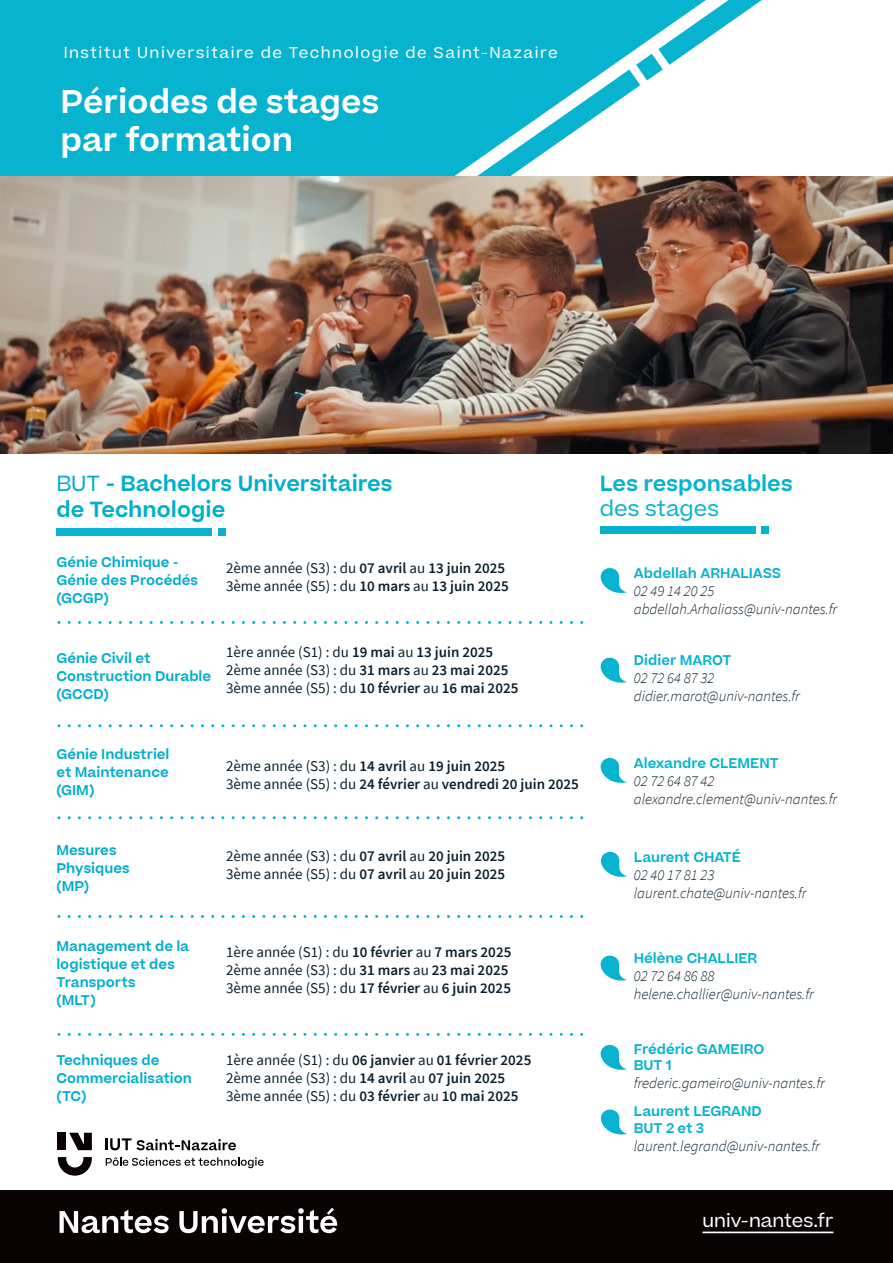
<style>
.page{position:relative;width:893px;height:1263px;background:#fff}
.page>*{position:absolute;margin:0;border:0;box-sizing:border-box;transform-origin:0 0}
.t1{font:600 31.5px "Beatrice";color:#fff}
.Titre_1{font:600 21px/25.2px "Beatrice";color:#00aece}
.t2{font:600 21px "Beatrice";color:#07b3cf}
.t3{font:21px "Beatrice";color:#07b3cf}
.t4{font:18px "Beatrice";color:#fff}
.Titre_1-2{font:15px/18px "Source Sans Pro";color:#0d202c}
.Titre_1-3{font:italic 300 15px/18px "Source Sans Pro";color:#0d202c}
.Titre_1-4{font:600 15px/18px "Source Sans Pro";color:#0d202c}
.t5{font:15px "Beatrice";letter-spacing:.1em;color:#fff}
.Titre_1-5{font:600 13.5px/18px "Beatrice";color:#00aece}
.Titre_1-6{font:600 13.5px/16.2px "Beatrice";color:#07b3cf}
.s1{font-weight:400}
.s2{font-weight:600}
</style>
<div class="page">
<svg style="left:706px;top:0;width:56px;height:39px"></svg>
<svg style="left:0;top:0;width:706px;height:176px;background:#29bdd5"></svg>
<img style="left:0;top:176px;width:893px;height:278px">
<div style="left:56px;top:528px;width:156px;height:8px;background:#07b3cf"></div>
<div style="left:218px;top:528px;width:8px;height:8px;background:#07b3cf"></div>
<div style="left:600px;top:526px;width:155px;height:8px;background:#07b3cf"></div>
<div style="left:761px;top:526px;width:8px;height:8px;background:#07b3cf"></div>
<svg style="left:59px;top:621px;width:512px;height:3px"></svg>
<svg style="left:59px;top:724px;width:512px;height:3px"></svg>
<svg style="left:59px;top:816px;width:512px;height:3px"></svg>
<svg style="left:59px;top:915px;width:512px;height:3px"></svg>
<svg style="left:59px;top:1033px;width:512px;height:3px"></svg>
<svg style="left:601px;top:568px;width:26px;height:25px"></svg>
<svg style="left:601px;top:658px;width:26px;height:25px"></svg>
<svg style="left:601px;top:758px;width:26px;height:25px"></svg>
<svg style="left:601px;top:852px;width:26px;height:25px"></svg>
<svg style="left:601px;top:955px;width:26px;height:26px"></svg>
<svg style="left:601px;top:1045px;width:26px;height:25px"></svg>
<div style="left:0;top:1191px;width:893px;height:72px;background:#080302"></div>
<svg style="left:60px;top:1208px;width:277px;height:25px"></svg>
<hr style="left:702px;top:1231px;width:131px;height:2px;background:#fff">
<svg style="left:58px;top:1157px;width:34px;height:19px"></svg>
<svg style="left:69px;top:1133px;width:23px;height:17px"></svg>
<div style="left:58px;top:1133px;width:8px;height:17px;background:#080302"></div>
<svg style="left:106px;top:1157px;width:158px;height:11px"></svg>
<svg style="left:105px;top:1138px;width:131px;height:12px"></svg>
<svg style="left:601px;top:1109px;width:26px;height:26px"></svg>
<p class="t5" style="left:64px;top:43px;width:495px">Institut Universitaire de Technologie de Saint-Nazaire</p>
<p class="t1" style="left:61px;top:80px;width:320px">Périodes de stages</p>
<p class="t1" style="left:61px;top:118px;width:234px">par formation</p>
<p class="Titre_1" style="left:56px;top:471px;width:338px"><span class="s1">BUT</span> - Bachelors Universitaires de Technologie</p>
<p class="Titre_1-2" style="left:226px;top:558px;width:284px">2ème année (S3) : du <span class="s2">07 avril</span> au <span class="s2">13 juin 2025<br></span>3ème année (S5) : du <span class="s2">10 mars</span> au <span class="s2">13 juin 2025</span></p>
<p class="Titre_1-5" style="left:56px;top:553px;width:143px">Génie Chimique -<br>Génie des Procédés (GCGP)</p>
<p class="Titre_1-5" style="left:56px;top:649px;width:156px">Génie Civil et<br>Construction Durable (GCCD)</p>
<p class="Titre_1-2" style="left:226px;top:642px;width:294px">1ère année (S1) : du <span class="s2">19 mai</span> au <span class="s2">13 juin 2025<br></span>2ème année (S3) : du <span class="s2">31 mars</span> au <span class="s2">23 mai 2025<br></span>3ème année (S5) : du <span class="s2">10 février</span> au <span class="s2">16 mai 2025</span></p>
<p class="Titre_1-5" style="left:56px;top:745px;width:115px;text-align:justify">Génie Industriel et Maintenance (GIM)</p>
<p class="Titre_1-4" style="left:226px;top:756px;width:354px"><span class="s1">2ème année (S3) : du</span> 14 avril <span class="s1">au</span> 19 juin 2025<br><span class="s1">3ème année (S5) : du</span> 24 février <span class="s1">au</span> vendredi 20 juin 2025</p>
<p class="Titre_1-5" style="left:56px;top:841px;width:75px">Mesures<br>Physiques (MP)</p>
<p class="Titre_1-5" style="left:56px;top:937px;width:134px">Management de la logistique et des<br>Transports<br>(MLT)</p>
<p class="Titre_1-5" style="left:56px;top:1051px;width:137px">Techniques de<br>Commercialisation (TC)</p>
<p class="Titre_1-2" style="left:226px;top:846px;width:281px">2ème année (S3) : du <span class="s2">07 avril</span> au <span class="s2">20 juin 2025<br></span>3ème année (S5) : du <span class="s2">07 avril</span> au <span class="s2">20 juin 2025</span></p>
<p class="Titre_1-2" style="left:226px;top:943px;width:287px">1ère année (S1) : du <span class="s2">10 février</span> au <span class="s2">7 mars 2025<br></span>2ème année (S3) : du <span class="s2">31 mars</span> au <span class="s2">23 mai 2025<br></span>3ème année (S5) : du <span class="s2">17 février</span> au <span class="s2">6 juin 2025</span></p>
<p class="Titre_1-4" style="left:226px;top:1050px;width:307px"><span class="s1">1ère année (S1) : du</span> 06 janvier <span class="s1">au</span> 01 février 2025<br><span class="s1">2ème année (S3) : du</span> 14 avril <span class="s1">au</span> 07 juin 2025<br><span class="s1">3ème année (S5) : du</span> 03 février <span class="s1">au</span> 10 mai 2025</p>
<p class="t2" style="left:600px;top:469px;width:194px">Les responsables</p>
<p class="t3" style="left:600px;top:495px;width:121px">des stages</p>
<p class="Titre_1-6" style="left:634px;top:565px;width:149px">Abdellah ARHALIASS</p>
<p class="Titre_1-3" style="left:634px;top:582px;width:205px">02 49 14 20 25 abdellah.Arhaliass@univ-nantes.fr</p>
<p class="Titre_1-6" style="left:634px;top:652px;width:99px">Didier MAROT</p>
<p class="Titre_1-3" style="left:634px;top:668px;width:168px">02 72 64 87 32 didier.marot@univ-nantes.fr</p>
<p class="Titre_1-6" style="left:634px;top:755px;width:146px">Alexandre CLEMENT</p>
<p class="Titre_1-3" style="left:634px;top:772px;width:205px">02 72 64 87 42 alexandre.clement@univ-nantes.fr</p>
<p class="Titre_1-6" style="left:634px;top:849px;width:109px">Laurent CHATÉ</p>
<p class="Titre_1-3" style="left:634px;top:866px;width:174px">02 40 17 81 23 laurent.chate@univ-nantes.fr</p>
<p class="Titre_1-6" style="left:634px;top:949px;width:125px">Hélène CHALLIER</p>
<p class="Titre_1-3" style="left:634px;top:966px;width:182px">02 72 64 86 88 helene.challier@univ-nantes.fr</p>
<p class="Titre_1-6" style="left:634px;top:1041px;width:132px">Frédéric GAMEIRO<br>BUT 1</p>
<p class="Titre_1-3" style="left:634px;top:1074px;width:193px">frederic.gameiro@univ-nantes.fr</p>
<p class="Titre_1-6" style="left:634px;top:1103px;width:130px">Laurent LEGRAND<br>BUT 2 et 3</p>
<p class="Titre_1-3" style="left:634px;top:1136px;width:188px">laurent.legrand@univ-nantes.fr</p>
<p class="t4" style="left:702px;top:1208px;width:132px">univ-nantes.fr</p>
</div>
